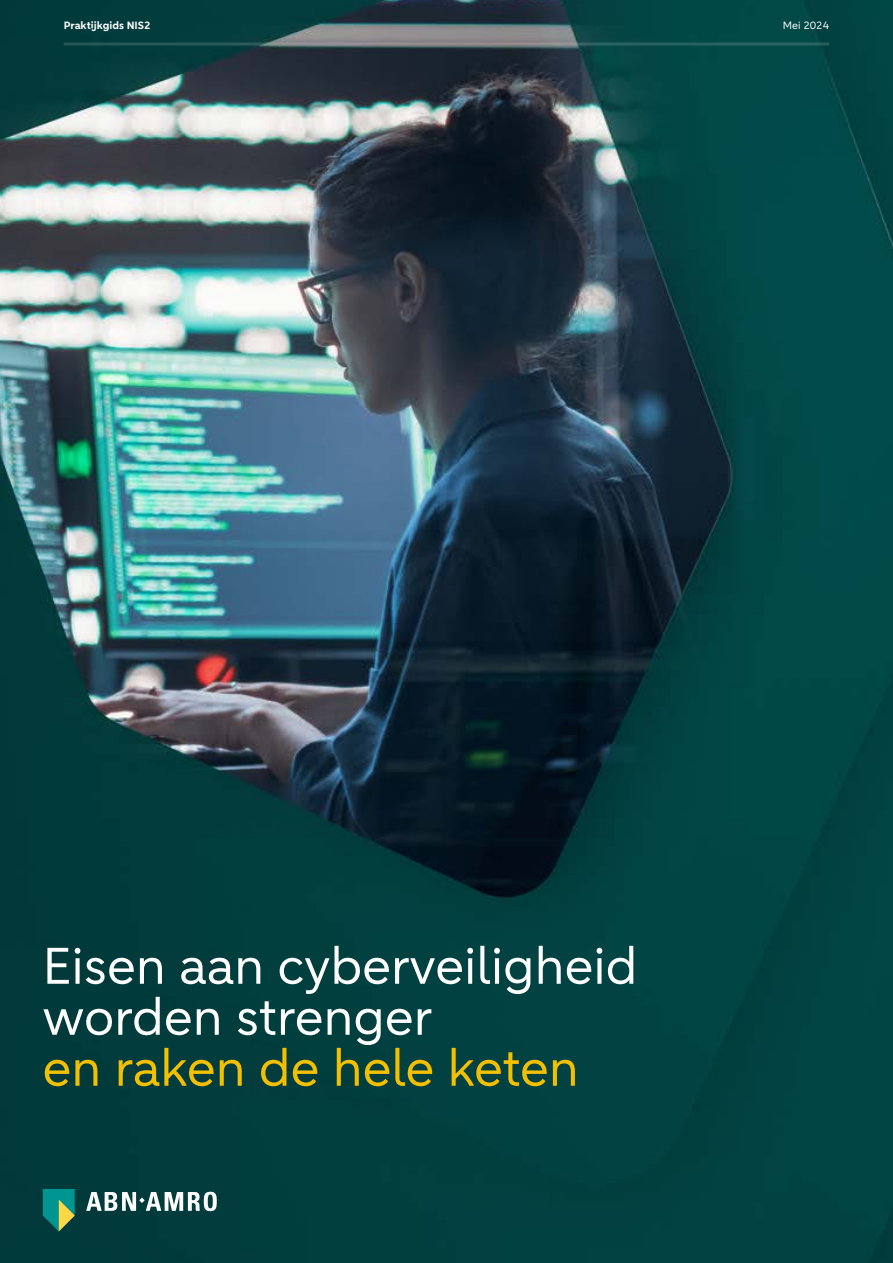
<style>
.page{position:relative;width:893px;height:1263px;background:#fff}
.page>*{position:absolute;margin:0;border:0;box-sizing:border-box;transform-origin:0 0}
.t1{font:51px/51px "ABNAMRO Sans";color:#fff}
.t2{font:51px "ABNAMRO Sans";color:#f3c000}
.t3{font:700 10.5px "ABNAMRO Sans";color:#fff}
.t4{font:10.5px "ABNAMRO Sans";color:#fff}
</style>
<div class="page">
<img style="left:0;top:0;width:893px;height:1263px">
<svg style="left:86px;top:1192px;width:131px;height:19px"></svg>
<svg style="left:43px;top:1189px;width:32px;height:42px"></svg>
<hr style="left:64px;top:43px;width:765px;height:3px;background:#fff">
<p class="t3" style="left:64px;top:19px;width:88px">Praktijkgids NIS2</p>
<p class="t4" style="left:783px;top:19px;width:48px">Mei 2024</p>
<p class="t1" style="left:43px;top:942px;width:596px">Eisen aan cyberveiligheid worden strenger</p>
<p class="t2" style="left:43px;top:1034px;width:538px">en raken de hele keten</p>
</div>
